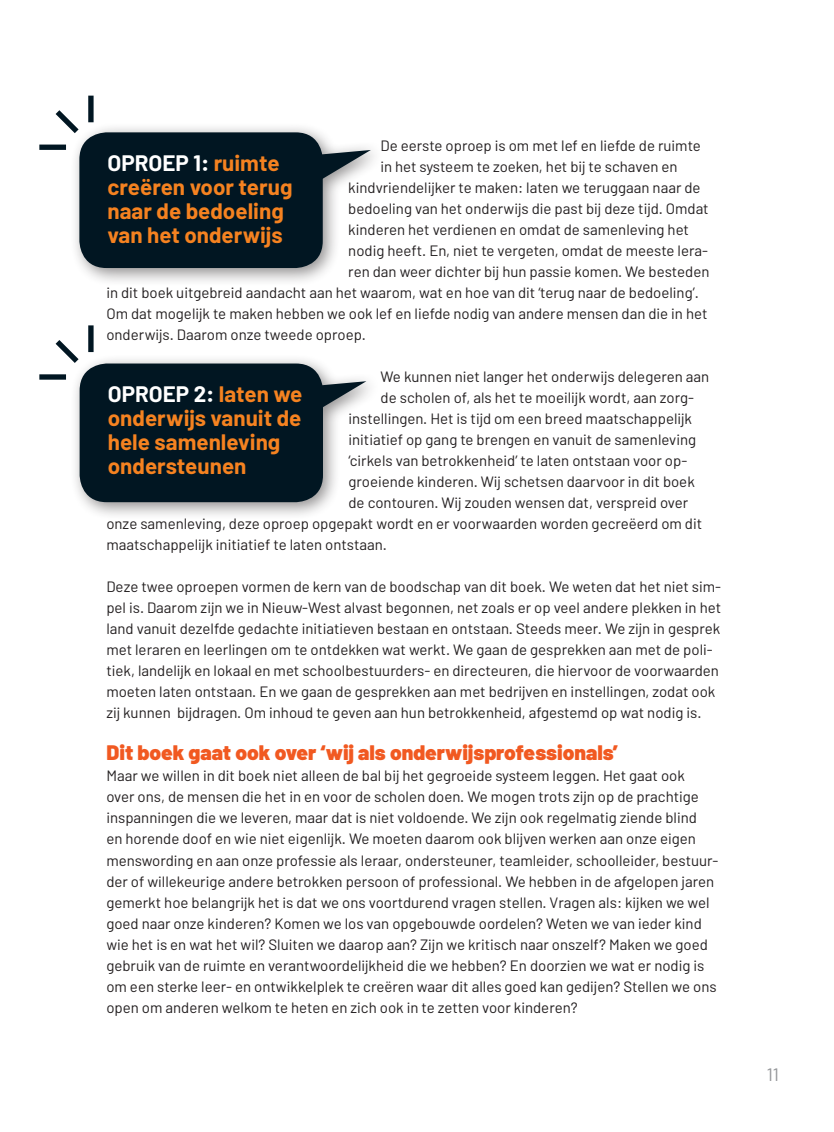
<style>
.page{position:relative;width:834px;height:1132px;background:#fff}
.page>*{position:absolute;margin:0;border:0;box-sizing:border-box;transform-origin:0 0}
.t1{font:700 22.35px/24px "Barlow";color:#f58220}
.t2{font:900 21px "Barlow";color:#f15921}
.t3{font:18px "Barlow";color:#939598}
.t4{font:15px/21px "Barlow";color:#231f20}
.s1{color:#fff}
</style>
<div class="page">
<div style="left:69px;top:122px;width:317px;height:164px;background:#231f20;opacity:.5"></div>
<div style="left:79px;top:132px;width:244px;height:136px;background:#011622;border-radius:27px"></div>
<svg style="left:321px;top:150px;width:50px;height:50px"></svg>
<svg style="left:55px;top:110px;width:29px;height:29px"></svg>
<div style="left:39px;top:144px;width:27px;height:6px;background:#011622"></div>
<div style="left:88px;top:96px;width:6px;height:26px;background:#011622"></div>
<svg style="left:55px;top:340px;width:18px;height:17px"></svg>
<div style="left:39px;top:374px;width:27px;height:5px;background:#011622"></div>
<div style="left:88px;top:325px;width:6px;height:27px;background:#011622"></div>
<div style="left:69px;top:353px;width:313px;height:167px;background:#231f20;opacity:.5"></div>
<div style="left:80px;top:363px;width:243px;height:139px;background:#011622;border-radius:27px"></div>
<svg style="left:321px;top:381px;width:45px;height:50px"></svg>
<p class="t4" style="left:380px;top:134px;width:322px">De eerste oproep is om met lef en liefde de ruimte</p>
<p class="t4" style="left:380px;top:155px;width:299px">in het systeem te zoeken, het bij te schaven en</p>
<p class="t4" style="left:348px;top:176px;width:354px">kindvriendelijker te maken: laten we teruggaan naar de</p>
<p class="t4" style="left:348px;top:197px;width:362px">bedoeling van het onderwijs die past bij deze tijd. Omdat</p>
<p class="t4" style="left:348px;top:218px;width:342px">kinderen het verdienen en omdat de samenleving het</p>
<p class="t4" style="left:348px;top:239px;width:361px">nodig heeft. En, niet te vergeten, omdat de meeste lera-</p>
<p class="t4" style="left:348px;top:260px;width:362px">ren dan weer dichter bij hun passie komen. We besteden</p>
<p class="t4" style="left:106px;top:281px;width:594px">in dit boek uitgebreid aandacht aan het waarom, wat en hoe van dit ‘terug naar de bedoeling’.</p>
<p class="t4" style="left:106px;top:302px;width:602px">Om dat mogelijk te maken hebben we ook lef en liefde nodig van andere mensen dan die in het</p>
<p class="t4" style="left:106px;top:323px;width:261px">onderwijs. Daarom onze tweede oproep.</p>
<p class="t4" style="left:380px;top:365px;width:330px">We kunnen niet langer het onderwijs delegeren aan</p>
<p class="t4" style="left:380px;top:386px;width:315px">de scholen of, als het te moeilijk wordt, aan zorg-</p>
<p class="t4" style="left:348px;top:407px;width:345px">instellingen. Het is tijd om een breed maatschappelijk</p>
<p class="t4" style="left:348px;top:428px;width:349px">initiatief op gang te brengen en vanuit de samenleving</p>
<p class="t4" style="left:348px;top:449px;width:340px">‘cirkels van betrokkenheid’ te laten ontstaan voor op-</p>
<p class="t4" style="left:348px;top:470px;width:348px">groeiende kinderen. Wij schetsen daarvoor in dit boek</p>
<p class="t4" style="left:348px;top:491px;width:341px">de contouren. Wij zouden wensen dat, verspreid over</p>
<p class="t4" style="left:106px;top:512px;width:597px">onze samenleving, deze oproep opgepakt wordt en er voorwaarden worden gecreëerd om dit</p>
<p class="t4" style="left:106px;top:533px;width:282px">maatschappelijk initiatief te laten ontstaan.</p>
<p class="t4" style="left:106px;top:575px;width:616px">Deze twee oproepen vormen de kern van de boodschap van dit boek. We weten dat het niet sim&shy;pel is. Daarom zijn we in Nieuw-West alvast begonnen, net zoals er op veel andere plekken in het land vanuit dezelfde gedachte initiatieven bestaan en ontstaan. Steeds meer. We zijn in gesprek met leraren en leerlingen om te ontdekken wat werkt. We gaan de gesprekken aan met de poli&shy;tiek, landelijk en lokaal en met schoolbestuurders- en directeuren, die hiervoor de voorwaarden moeten laten ontstaan. En we gaan de gesprekken aan met bedrijven en instellingen, zodat ook zij kunnen bijdragen. Om inhoud te geven aan hun betrokkenheid, afgestemd op wat nodig is.</p>
<h2 class="t2" style="left:106px;top:739px;width:513px">Dit boek gaat ook over ‘wij als onderwijsprofessionals’</h2>
<p class="t4" style="left:106px;top:764px;width:613px">Maar we willen in dit boek niet alleen de bal bij het gegroeide systeem leggen. Het gaat ook<br>over ons, de mensen die het in en voor de scholen doen. We mogen trots zijn op de prachtige inspanningen die we leveren, maar dat is niet voldoende. We zijn ook regelmatig ziende blind<br>en horende doof en wie niet eigenlijk. We moeten daarom ook blijven werken aan onze eigen menswording en aan onze professie als leraar, ondersteuner, teamleider, schoolleider, bestuur&shy;der of willekeurige andere betrokken persoon of professional. We hebben in de afgelopen jaren gemerkt hoe belangrijk het is dat we ons voortdurend vragen stellen. Vragen als: kijken we wel goed naar onze kinderen? Komen we los van opgebouwde oordelen? Weten we van ieder kind wie het is en wat het wil? Sluiten we daarop aan? Zijn we kritisch naar onszelf? Maken we goed gebruik van de ruimte en verantwoordelijkheid die we hebben? En doorzien we wat er nodig is om een sterke leer- en ontwikkelplek te creëren waar dit alles goed kan gedijen? Stellen we ons open om anderen welkom te heten en zich ook in te zetten voor kinderen?</p>
<h1 class="t1" style="left:107px;top:150px;width:186px"><span class="s1">OPROEP 1:</span> ruimte creëren voor terug naar de bedoeling van het onderwijs</h1>
<h1 class="t1" style="left:108px;top:382px;width:196px"><span class="s1">OPROEP 2:</span> laten we onderwijs vanuit de hele samenleving ondersteunen</h1>
<p class="t3" style="left:766px;top:1063px;width:14px">11</p>
</div>
